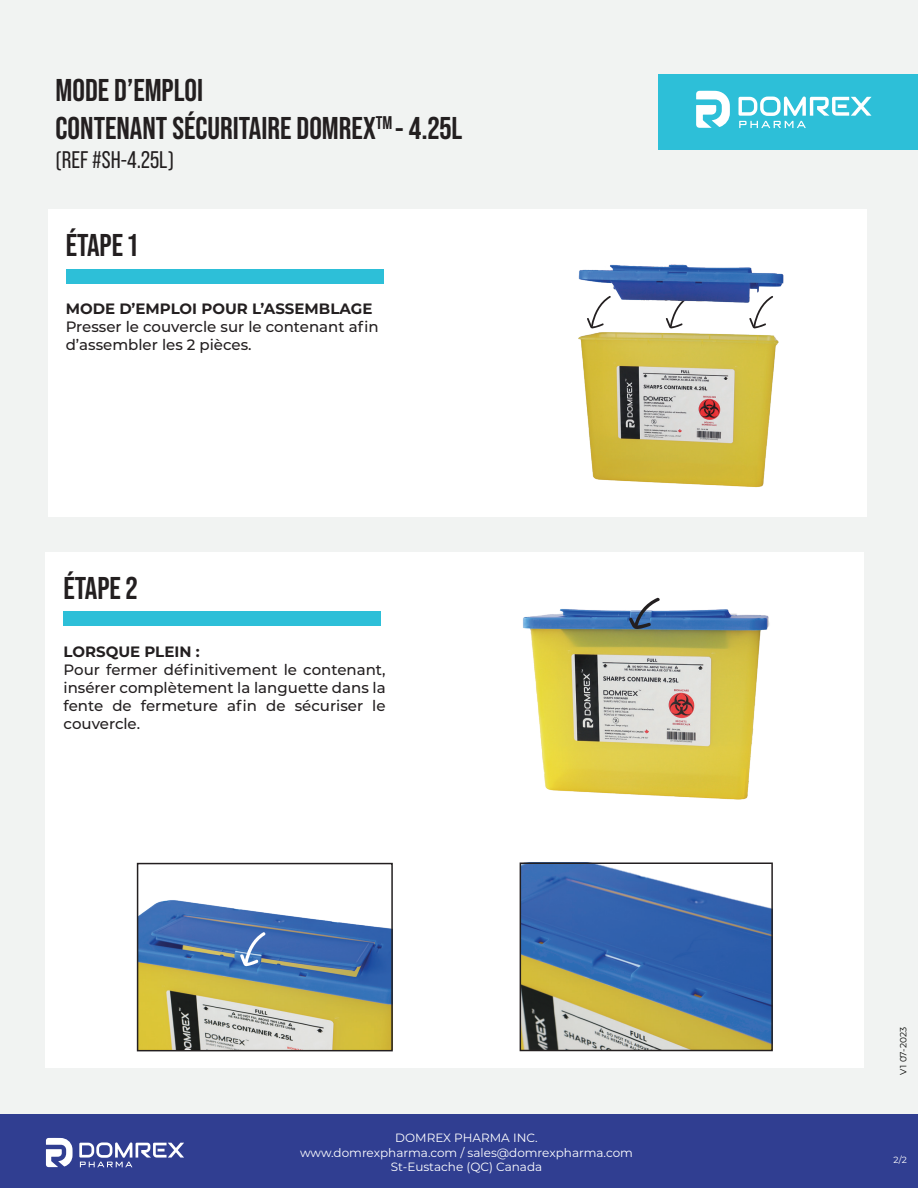
<style>
.page{position:relative;width:918px;height:1188px;background:#f1f3f2}
.page>*{position:absolute;margin:0;border:0;box-sizing:border-box;transform-origin:0 0}
.t1{font:700 31.5px/37.8px "Bebas Neue Pro";color:#231f20}
.t2{font:24px "Bebas Neue Pro";color:#231f20}
.t3{font:500 15px/18px "Montserrat";color:#231f20}
.t4{font:700 15px "Montserrat";color:#231f20}
.t5{font:12px/14.4px "Montserrat";color:#fff;text-align:center}
.t6{font:9px "Montserrat";color:#040503}
.t7{font:9px "Montserrat";color:#fff}
</style>
<div class="page">
<div style="left:0;top:1114px;width:918px;height:74px;background:#303e91"></div>
<svg style="left:46px;top:1138px;width:27px;height:29px"></svg>
<svg style="left:79px;top:1142px;width:105px;height:25px"></svg>
<div style="left:658px;top:74px;width:260px;height:76px;background:#2dbfd8"></div>
<svg style="left:696px;top:91px;width:34px;height:37px"></svg>
<svg style="left:739px;top:96px;width:133px;height:32px"></svg>
<div style="left:48px;top:209px;width:818px;height:308px;background:#fff"></div>
<div style="left:66px;top:269px;width:317px;height:15px;background:#2dbfd8"></div>
<div style="left:46px;top:553px;width:818px;height:515px;background:#fff"></div>
<img style="left:523px;top:609px;width:247px;height:191px">
<img style="left:140px;top:900px;width:250px;height:148px">
<svg style="left:240px;top:931px;width:26px;height:35px"></svg>
<div style="left:64px;top:612px;width:317px;height:14px;background:#2dbfd8"></div>
<img style="left:578px;top:264px;width:206px;height:224px">
<img style="left:523px;top:865px;width:247px;height:183px">
<div style="left:520px;top:862px;width:253px;height:189px;border:2px solid #231f20"></div>
<div style="left:137px;top:863px;width:256px;height:188px;border:2px solid #231f20"></div>
<svg style="left:628px;top:597px;width:33px;height:33px"></svg>
<h1 class="t1" style="left:56px;top:71px;width:408px">MODE D’EMPLOI<br>CONTENANT SÉCURITAIRE DOMREX<sup>TM</sup> - 4.25L</h1>
<h2 class="t2" style="left:56px;top:146px;width:120px">(REF #SH-4.25L)</h2>
<h1 class="t1" style="left:66px;top:226px;width:73px">ÉTAPE 1</h1>
<p class="t4" style="left:66px;top:297px;width:308px">MODE D’EMPLOI POUR L’ASSEMBLAGE</p>
<p class="t3" style="left:66px;top:317px;width:314px">Presser le couvercle sur le contenant afin d’assembler les 2 pièces.</p>
<h1 class="t1" style="left:64px;top:569px;width:76px">ÉTAPE 2</h1>
<p class="t4" style="left:64px;top:641px;width:138px">LORSQUE PLEIN :</p>
<p class="t3" style="left:64px;top:660px;width:324px;text-align:justify">Pour fermer définitivement le contenant, insérer complètement la languette dans la fente de fermeture afin de sécuriser le couvercle.</p>
<p class="t5" style="left:300px;top:1131px;width:334px">DOMREX PHARMA INC.<br>www.domrexpharma.com / sales@domrexpharma.com<br>St-Eustache (QC) Canada</p>
<p class="t6" style="left:897px;top:1075px;width:49px;rotate:-90deg">V1 07-2023</p>
<p class="t7" style="left:894px;top:1154px;width:15px">2/2</p>
</div>
